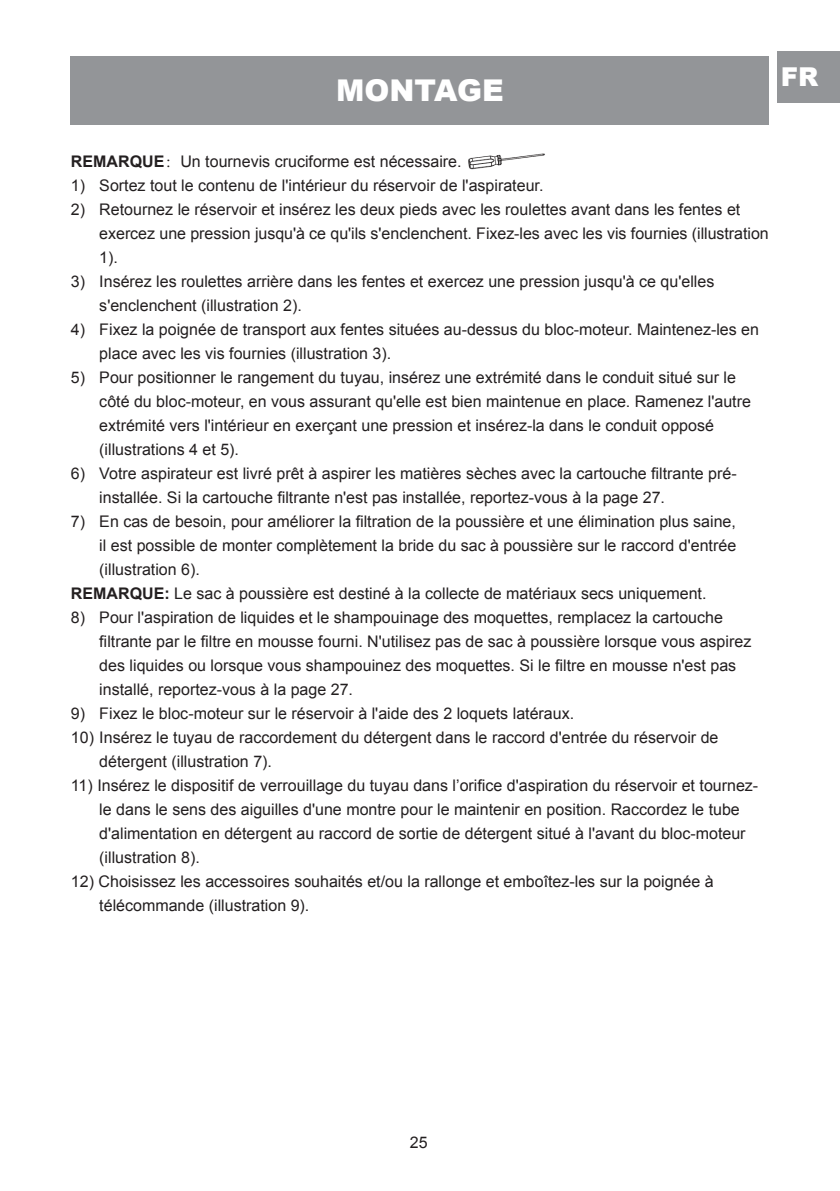
<style>
.page{position:relative;width:840px;height:1191px;background:#fff}
.page>*{position:absolute;margin:0;border:0;box-sizing:border-box;transform-origin:0 0}
.t1{font:900 30px "Arial";color:#fff}
.t2{font:900 26px "Arial";color:#fff}
.t3{font:16px/24px "Arial";color:#231f20}
.s1{font-weight:700}
.s2{font-family:"Adobe Song Std";font-weight:300}
</style>
<div class="page">
<div style="left:777px;top:51px;width:62px;height:51px;background:#939598"></div>
<div style="left:71px;top:57px;width:697px;height:68px;background:#939598"></div>
<img style="left:468px;top:153px;width:77px;height:17px">
<h1 class="t1" style="left:336px;top:69px;width:169px">MONTAGE</h1>
<h2 class="t2" style="left:780px;top:58px;width:39px">FR</h2>
<p class="t3" style="left:71px;top:149px;width:392px"><span class="s1">REMARQUE</span><span class="s2">：</span>Un tournevis cruciforme est nécessaire.</p>
<p class="t3" style="left:71px;top:173px;width:474px">1) Sortez tout le contenu de l'intérieur du réservoir de l'aspirateur.</p>
<p class="t3" style="left:99px;top:197px;width:670px;text-indent:-28px">2) Retournez le réservoir et insérez les deux pieds avec les roulettes avant dans les fentes et exercez une pression jusqu'à ce qu'ils s'enclenchent. Fixez-les avec les vis fournies (illustration<br>1).</p>
<p class="t3" style="left:99px;top:269px;width:616px;text-indent:-28px">3) Insérez les roulettes arrière dans les fentes et exercez une pression jusqu'à ce qu'elles s'enclenchent (illustration 2).</p>
<p class="t3" style="left:99px;top:317px;width:661px;text-indent:-28px">4) Fixez la poignée de transport aux fentes situées au-dessus du bloc-moteur. Maintenez-les en place avec les vis fournies (illustration 3).</p>
<p class="t3" style="left:99px;top:365px;width:652px;text-indent:-28px">5) Pour positionner le rangement du tuyau, insérez une extrémité dans le conduit situé sur le côté du bloc-moteur, en vous assurant qu'elle est bien maintenue en place. Ramenez l'autre extrémité vers l'intérieur en exerçant une pression et insérez-la dans le conduit opposé (illustrations 4 et 5).</p>
<p class="t3" style="left:99px;top:461px;width:638px;text-indent:-28px">6) Votre aspirateur est livré prêt à aspirer les matières sèches avec la cartouche filtrante pré&shy;installée. Si la cartouche filtrante n'est pas installée, reportez-vous à la page 27.</p>
<p class="t3" style="left:71px;top:509px;width:666px">7) En cas de besoin, pour améliorer la filtration de la poussière et une élimination plus saine,</p>
<p class="t3" style="left:99px;top:533px;width:638px">il est possible de monter complètement la bride du sac à poussière sur le raccord d'entrée</p>
<p class="t3" style="left:99px;top:557px;width:102px">(illustration 6).</p>
<p class="t3" style="left:71px;top:581px;width:636px"><span class="s1">REMARQUE:</span> Le sac à poussière est destiné à la collecte de matériaux secs uniquement.</p>
<p class="t3" style="left:99px;top:605px;width:653px;text-indent:-28px">8) Pour l'aspiration de liquides et le shampouinage des moquettes, remplacez la cartouche filtrante par le filtre en mousse fourni. N'utilisez pas de sac à poussière lorsque vous aspirez des liquides ou lorsque vous shampouinez des moquettes. Si le filtre en mousse n'est pas installé, reportez-vous à la page 27.</p>
<p class="t3" style="left:71px;top:701px;width:504px">9) Fixez le bloc-moteur sur le réservoir à l'aide des 2 loquets latéraux.</p>
<p class="t3" style="left:99px;top:725px;width:620px;text-indent:-28px">10) Insérez le tuyau de raccordement du détergent dans le raccord d'entrée du réservoir de détergent (illustration 7).</p>
<p class="t3" style="left:99px;top:773px;width:660px;text-indent:-28px">11) Insérez le dispositif de verrouillage du tuyau dans l’orifice d'aspiration du réservoir et tournez&shy;le dans le sens des aiguilles d'une montre pour le maintenir en position. Raccordez le tube d'alimentation en détergent au raccord de sortie de détergent situé à l'avant du bloc-moteur (illustration 8).</p>
<p class="t3" style="left:99px;top:869px;width:615px;text-indent:-28px">12) Choisissez les accessoires souhaités et/ou la rallonge et emboîtez-les sur la poignée à télécommande (illustration 9).</p>
<p class="t3" style="left:409px;top:1130px;width:19px">25</p>
</div>
